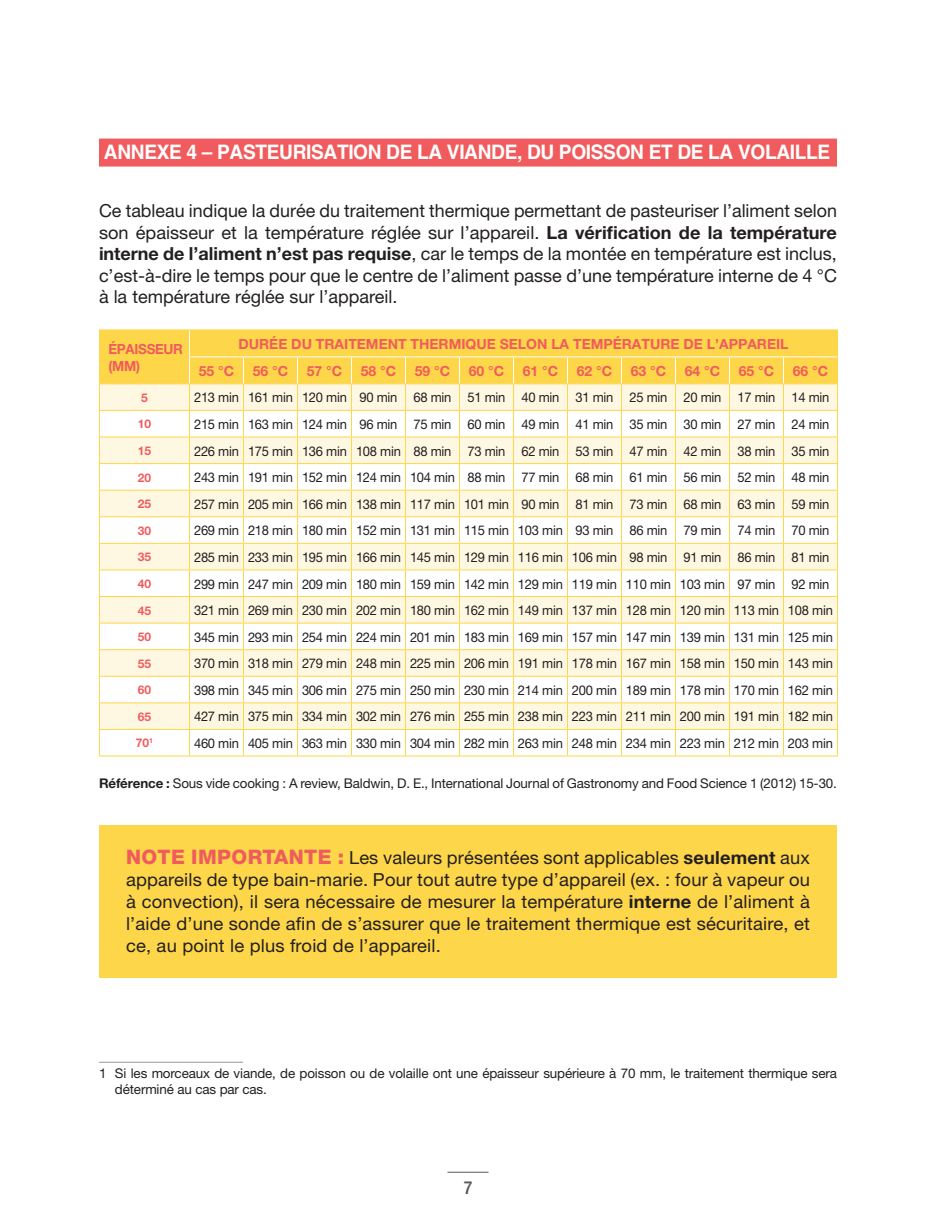
<style>
.page{position:relative;width:936px;height:1224px;background:#fff}
.page>*{position:absolute;margin:0;border:0;box-sizing:border-box;transform-origin:0 0}
.t1{font:700 20px "Helvetica";color:#fff;scale:.96 1}
.t2{font:18px/21.6px "Helvetica Neue";color:#231f20;text-align:justify}
.t3{font:500 condensed 18px "Helvetica Neue";color:#57585a}
.t4{font:700 14px "Helvetica Neue";color:#f05c5e}
.t5{font:700 14px/16.8px "Helvetica Neue";color:#f05c5e;scale:.96 1}
.t6{font:13.4px/16px "Helvetica Neue";letter-spacing:-.02em;color:#231f20}
.t7{font:700 12px "Helvetica Neue";color:#f05c5e}
.s1{font-weight:700}
.s2{font-weight:800;font-size:20px;color:#f05c5e}
</style>
<div class="page">
<hr style="left:447px;top:1172px;width:42px;height:1px;background:#57585a">
<div style="left:99px;top:825px;width:738px;height:152px;background:#fed649"></div>
<div style="left:99px;top:139px;width:738px;height:28px;background:#f05c5e"></div>
<hr style="left:514px;top:756px;width:54px;height:1px;background:#fed649">
<hr style="left:568px;top:756px;width:54px;height:1px;background:#fed649">
<hr style="left:622px;top:756px;width:54px;height:1px;background:#fed649">
<hr style="left:676px;top:756px;width:54px;height:1px;background:#fed649">
<hr style="left:730px;top:756px;width:54px;height:1px;background:#fed649">
<hr style="left:784px;top:756px;width:54px;height:1px;background:#fed649">
<hr style="left:99px;top:329px;width:91px;height:1px;background:#fed649">
<hr style="left:190px;top:329px;width:54px;height:1px;background:#fed649">
<hr style="left:244px;top:329px;width:54px;height:1px;background:#fed649">
<hr style="left:298px;top:329px;width:54px;height:1px;background:#fed649">
<hr style="left:352px;top:329px;width:54px;height:1px;background:#fed649">
<hr style="left:406px;top:329px;width:54px;height:1px;background:#fed649">
<hr style="left:460px;top:329px;width:54px;height:1px;background:#fed649">
<hr style="left:514px;top:329px;width:54px;height:1px;background:#fed649">
<hr style="left:568px;top:329px;width:54px;height:1px;background:#fed649">
<hr style="left:622px;top:329px;width:54px;height:1px;background:#fed649">
<hr style="left:676px;top:329px;width:54px;height:1px;background:#fed649">
<hr style="left:730px;top:329px;width:54px;height:1px;background:#fed649">
<hr style="left:784px;top:329px;width:54px;height:1px;background:#fed649">
<hr style="left:99px;top:756px;width:91px;height:1px;background:#fed649">
<hr style="left:190px;top:756px;width:54px;height:1px;background:#fed649">
<hr style="left:244px;top:756px;width:54px;height:1px;background:#fed649">
<hr style="left:298px;top:756px;width:54px;height:1px;background:#fed649">
<hr style="left:352px;top:756px;width:54px;height:1px;background:#fed649">
<hr style="left:406px;top:756px;width:54px;height:1px;background:#fed649">
<hr style="left:460px;top:756px;width:54px;height:1px;background:#fed649">
<svg style="left:99px;top:330px;width:739px;height:426px"></svg>
<hr style="left:99px;top:1062px;width:144px;height:1px;background:#939598">
<h1 class="t1" style="left:104px;top:140px;width:29px">ANNE</h1>
<h1 class="t1" style="left:157px;top:140px;width:89px">XE 4 – PASTEURISATION</h1>
<h1 class="t1" style="left:386px;top:140px;width:77px">DELAVIANDE</h1>
<h1 class="t1" style="left:517px;top:140px;width:57px">, DU POISSON</h1>
<h1 class="t1" style="left:649px;top:140px;width:106px">ETDELAVOLAILLE</h1>
<p class="t2" style="left:99px;top:200px;width:740px">Ce tableau indique la durée du traitement thermique permettant de pasteuriser l’aliment selon son épaisseur et la température réglée sur l’appareil. <span class="s1">La vérification de la température interne de l’aliment n’est pas requise</span>, car le temps de la montée en température est inclus, c’est-à-dire le temps pour que le centre de l’aliment passe d’une température interne de 4 °C à la température réglée sur l’appareil.<sup>1</sup></p>
<p class="t5" style="left:108px;top:340px;width:42px">Épaisseur (mm)</p>
<p class="t4" style="left:238px;top:335px;width:21px">Durée</p>
<p class="t4" style="left:291px;top:335px;width:36px">du tra</p>
<p class="t4" style="left:344px;top:335px;width:15px">itement</p>
<p class="t4" style="left:411px;top:335px;width:11px">therm</p>
<p class="t4" style="left:461px;top:335px;width:49px">ique selon</p>
<p class="t4" style="left:551px;top:335px;width:33px">la tem</p>
<p class="t4" style="left:603px;top:335px;width:20px">pérature</p>
<p class="t4" style="left:684px;top:335px;width:75px">de l’appare</p>
<p class="t4" style="left:776px;top:335px;width:9px">il</p>
<p class="t4" style="left:199px;top:362px;width:37px">55 °C</p>
<p class="t4" style="left:253px;top:362px;width:37px">56 °C</p>
<p class="t4" style="left:307px;top:362px;width:37px">57 °C</p>
<p class="t4" style="left:361px;top:362px;width:37px">58 °C</p>
<p class="t4" style="left:415px;top:362px;width:37px">59 °C</p>
<p class="t4" style="left:469px;top:362px;width:37px">60 °C</p>
<p class="t4" style="left:523px;top:362px;width:37px">61 °C</p>
<p class="t4" style="left:577px;top:362px;width:37px">62 °C</p>
<p class="t4" style="left:631px;top:362px;width:37px">63 °C</p>
<p class="t4" style="left:685px;top:362px;width:37px">64 °C</p>
<p class="t4" style="left:739px;top:362px;width:37px">65 °C</p>
<p class="t4" style="left:793px;top:362px;width:37px">66 °C</p>
<p class="t7" style="left:141px;top:390px;width:8px">5</p>
<p class="t6" style="left:194px;top:389px;width:637px">213 min 161 min 120 min 90 min 68 min 51 min 40 min 31 min 25 min 20 min 17 min 14 min</p>
<p class="t7" style="left:138px;top:417px;width:15px">10</p>
<p class="t6" style="left:194px;top:416px;width:637px">215 min 163 min 124 min 96 min 75 min 60 min 49 min 41 min 35 min 30 min 27 min 24 min</p>
<p class="t7" style="left:138px;top:443px;width:15px">15</p>
<p class="t6" style="left:194px;top:443px;width:637px">226 min 175 min 136 min 108 min 88 min 73 min 62 min 53 min 47 min 42 min 38 min 35 min</p>
<p class="t7" style="left:138px;top:470px;width:15px">20</p>
<p class="t6" style="left:194px;top:469px;width:637px">243 min 191 min 152 min 124 min 104 min 88 min 77 min 68 min 61 min 56 min 52 min 48 min</p>
<p class="t7" style="left:138px;top:496px;width:15px">25</p>
<p class="t6" style="left:194px;top:496px;width:637px">257 min 205 min 166 min 138 min 117 min 101 min 90 min 81 min 73 min 68 min 63 min 59 min</p>
<p class="t7" style="left:138px;top:523px;width:15px">30</p>
<p class="t6" style="left:194px;top:522px;width:637px">269 min 218 min 180 min 152 min 131 min 115 min 103 min 93 min 86 min 79 min 74 min 70 min</p>
<p class="t7" style="left:138px;top:550px;width:15px">35</p>
<p class="t6" style="left:194px;top:549px;width:637px">285 min 233 min 195 min 166 min 145 min 129 min 116 min 106 min 98 min 91 min 86 min 81 min</p>
<p class="t7" style="left:138px;top:576px;width:15px">40</p>
<p class="t6" style="left:194px;top:576px;width:637px">299 min 247 min 209 min 180 min 159 min 142 min 129 min 119 min 110 min 103 min 97 min 92 min</p>
<p class="t7" style="left:138px;top:603px;width:15px">45</p>
<p class="t6" style="left:194px;top:602px;width:640px">321 min 269 min 230 min 202 min 180 min 162 min 149 min 137 min 128 min 120 min 113 min 108 min</p>
<p class="t7" style="left:138px;top:629px;width:15px">50</p>
<p class="t6" style="left:194px;top:629px;width:640px">345 min 293 min 254 min 224 min 201 min 183 min 169 min 157 min 147 min 139 min 131 min 125 min</p>
<p class="t7" style="left:138px;top:656px;width:15px">55</p>
<p class="t6" style="left:194px;top:655px;width:640px">370 min 318 min 279 min 248 min 225 min 206 min 191 min 178 min 167 min 158 min 150 min 143 min</p>
<p class="t7" style="left:138px;top:683px;width:15px">60</p>
<p class="t6" style="left:194px;top:682px;width:640px">398 min 345 min 306 min 275 min 250 min 230 min 214 min 200 min 189 min 178 min 170 min 162 min</p>
<p class="t7" style="left:138px;top:709px;width:15px">65</p>
<p class="t6" style="left:194px;top:708px;width:640px">427 min 375 min 334 min 302 min 276 min 255 min 238 min 223 min 211 min 200 min 191 min 182 min</p>
<p class="t7" style="left:136px;top:736px;width:19px">70<sup>1</sup></p>
<p class="t6" style="left:194px;top:735px;width:640px">460 min 405 min 363 min 330 min 304 min 282 min 263 min 248 min 234 min 223 min 212 min 203 min</p>
<p class="t6" style="left:99px;top:775px;width:739px"><span class="s1">Référence :</span> Sous vide cooking : A review, Baldwin, D. E., International Journal of Gastronomy and Food Science 1 (2012) 15-30.</p>
<p class="t2" style="left:126px;top:846px;width:686px"><span class="s2">NOTE IMPORTANTE :</span> Les valeurs présentées sont applicables <span class="s1">seulement</span> aux appareils de type bain-marie. Pour tout autre type d’appareil (ex. : four à vapeur ou à convection), il sera nécessaire de mesurer la température <span class="s1">interne</span> de l’aliment à l’aide d’une sonde afin de s’assurer que le traitement thermique est sécuritaire, et ce, au point le plus froid de l’appareil.</p>
<p class="t6" style="left:115px;top:1065px;width:724px;text-indent:-16px">1 Si les morceaux de viande, de poisson ou de volaille ont une épaisseur supérieure à 70 mm, le traitement thermique sera déterminé au cas par cas.</p>
<h2 class="t3" style="left:464px;top:1177px;width:10px">7</h2>
</div>
